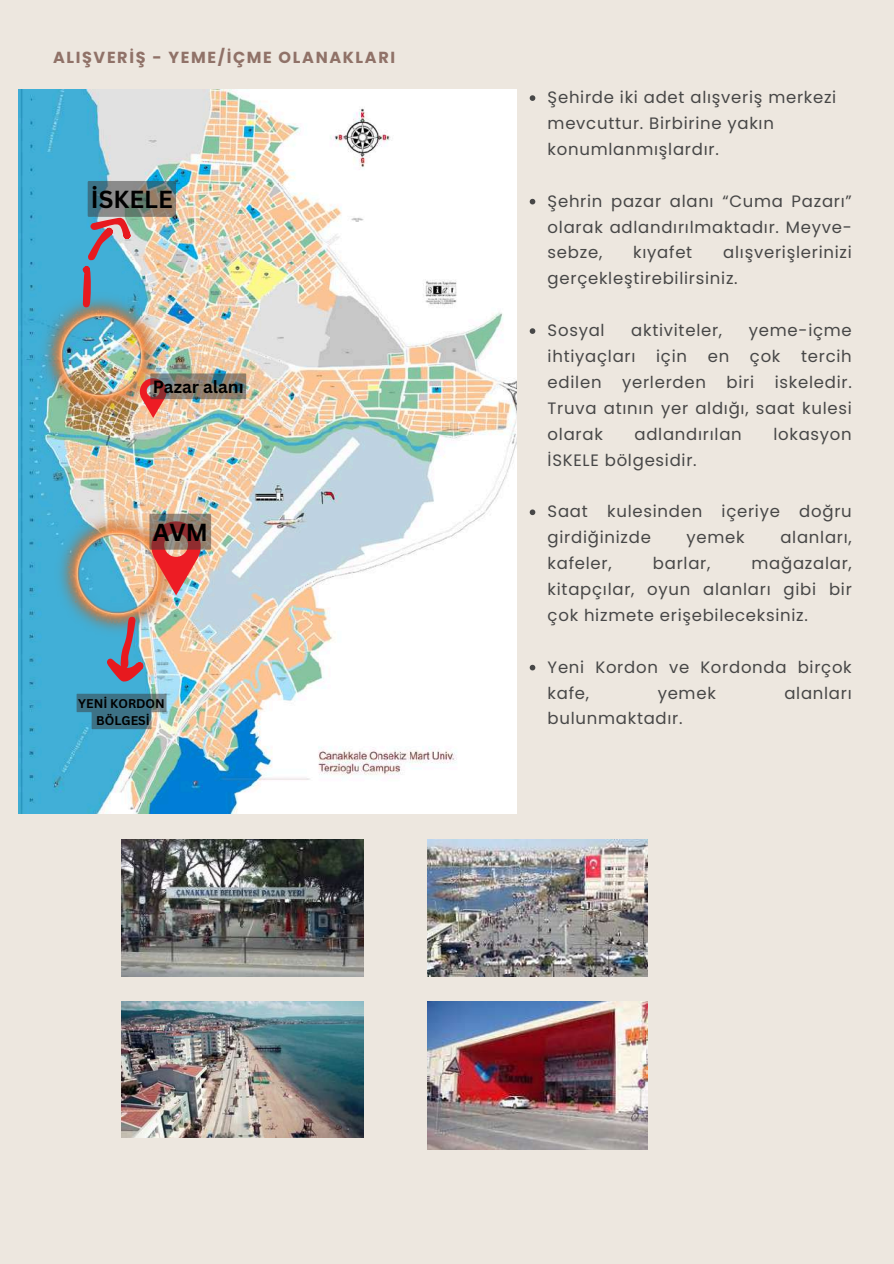
<style>
.page{position:relative;width:894px;height:1264px;background:#fff}
.page>*{position:absolute;margin:0;border:0;box-sizing:border-box;transform-origin:0 0}
.t1{font:700 24px "Canva Sans";color:#000}
.t2{font:700 17.25px "Canva Sans";color:#000}
.t3{font:16.5px/25.8px "Poppins";letter-spacing:.045em;color:#474747}
.t4{font:700 16.05px "Poppins";letter-spacing:.105em;color:#907268}
.t5{font:700 12.3px/17px "Canva Sans";color:#000;text-align:center}
</style>
<div class="page">
<div style="left:0;top:0;width:893px;height:1263px;background:#ede7df"></div>
<img style="left:19px;top:89px;width:497px;height:724px">
<img style="left:39px;top:293px;width:126px;height:126px">
<svg style="left:83px;top:266px;width:8px;height:41px"></svg>
<img style="left:55px;top:510px;width:126px;height:126px">
<svg style="left:107px;top:616px;width:36px;height:65px;background:#887c90"></svg>
<img style="left:121px;top:839px;width:242px;height:137px">
<img style="left:121px;top:1001px;width:242px;height:136px">
<img style="left:427px;top:839px;width:220px;height:137px">
<img style="left:427px;top:1001px;width:220px;height:148px">
<svg style="left:529px;top:95px;width:6px;height:6px"></svg>
<svg style="left:529px;top:199px;width:6px;height:5px"></svg>
<svg style="left:529px;top:328px;width:6px;height:6px"></svg>
<svg style="left:529px;top:509px;width:6px;height:6px"></svg>
<svg style="left:529px;top:664px;width:6px;height:6px"></svg>
<img style="left:88px;top:181px;width:88px;height:79px">
<svg style="left:77px;top:693px;width:89px;height:36px;background:#4f8293"></svg>
<img style="left:148px;top:514px;width:63px;height:81px">
<img style="left:138px;top:373px;width:108px;height:45px">
<p class="t4" style="left:53px;top:46px;width:343px">ALIŞVERİŞ - YEME/İÇME OLANAKLARI</p>
<h1 class="t1" style="left:91px;top:182px;width:83px">İSKELE</h1>
<p class="t2" style="left:153px;top:374px;width:93px">Pazar alanı</p>
<h1 class="t1" style="left:153px;top:515px;width:57px">AVM</h1>
<p class="t5" style="left:78px;top:694px;width:88px">YENİ KORDON<br>BÖLGESİ</p>
<p class="t3" style="left:547px;top:84px;width:290px">Şehirde iki adet alışveriş merkezi mevcuttur. Birbirine yakın konumlanmışlardır.</p>
<p class="t3" style="left:547px;top:188px;width:305px;text-align:justify">Şehrin pazar alanı “Cuma Pazarı” olarak adlandırılmaktadır. Meyve&shy;sebze,</p>
<p class="t3" style="left:633px;top:240px;width:60px">kıyafet</p>
<p class="t3" style="left:547px;top:240px;width:305px;text-indent:176px">alışverişlerinizi gerçekleştirebilirsiniz.</p>
<p class="t3" style="left:547px;top:317px;width:58px">Sosyal</p>
<p class="t3" style="left:631px;top:317px;width:92px">aktiviteler,</p>
<p class="t3" style="left:748px;top:317px;width:104px">yeme-içme</p>
<p class="t3" style="left:547px;top:343px;width:89px">ihtiyaçları</p>
<p class="t3" style="left:656px;top:343px;width:32px">için</p>
<p class="t3" style="left:707px;top:343px;width:23px">en</p>
<p class="t3" style="left:749px;top:343px;width:32px">çok</p>
<p class="t3" style="left:547px;top:343px;width:305px;text-align:justify;text-indent:253px">tercih edilen yerlerden biri iskeledir.<br>Truva atının yer aldığı, saat kulesi olarak</p>
<p class="t3" style="left:634px;top:421px;width:109px">adlandırılan</p>
<p class="t3" style="left:773px;top:421px;width:80px">lokasyon</p>
<p class="t3" style="left:547px;top:447px;width:150px">İSKELE bölgesidir.</p>
<p class="t3" style="left:547px;top:498px;width:305px">Saat kulesinden içeriye doğru girdiğinizde</p>
<p class="t3" style="left:686px;top:524px;width:60px">yemek</p>
<p class="t3" style="left:780px;top:524px;width:73px">alanları,</p>
<p class="t3" style="left:547px;top:550px;width:66px">kafeler,</p>
<p class="t3" style="left:652px;top:550px;width:59px">barlar,</p>
<p class="t3" style="left:547px;top:550px;width:305px;text-align:justify;text-indent:204px">mağazalar, kitapçılar, oyun alanları gibi bir çok hizmete erişebileceksiniz.</p>
<p class="t3" style="left:547px;top:654px;width:305px">Yeni Kordon ve Kordonda birçok kafe,</p>
<p class="t3" style="left:657px;top:680px;width:60px">yemek</p>
<p class="t3" style="left:784px;top:680px;width:69px">alanları</p>
<p class="t3" style="left:547px;top:705px;width:136px">bulunmaktadır.</p>
</div>
